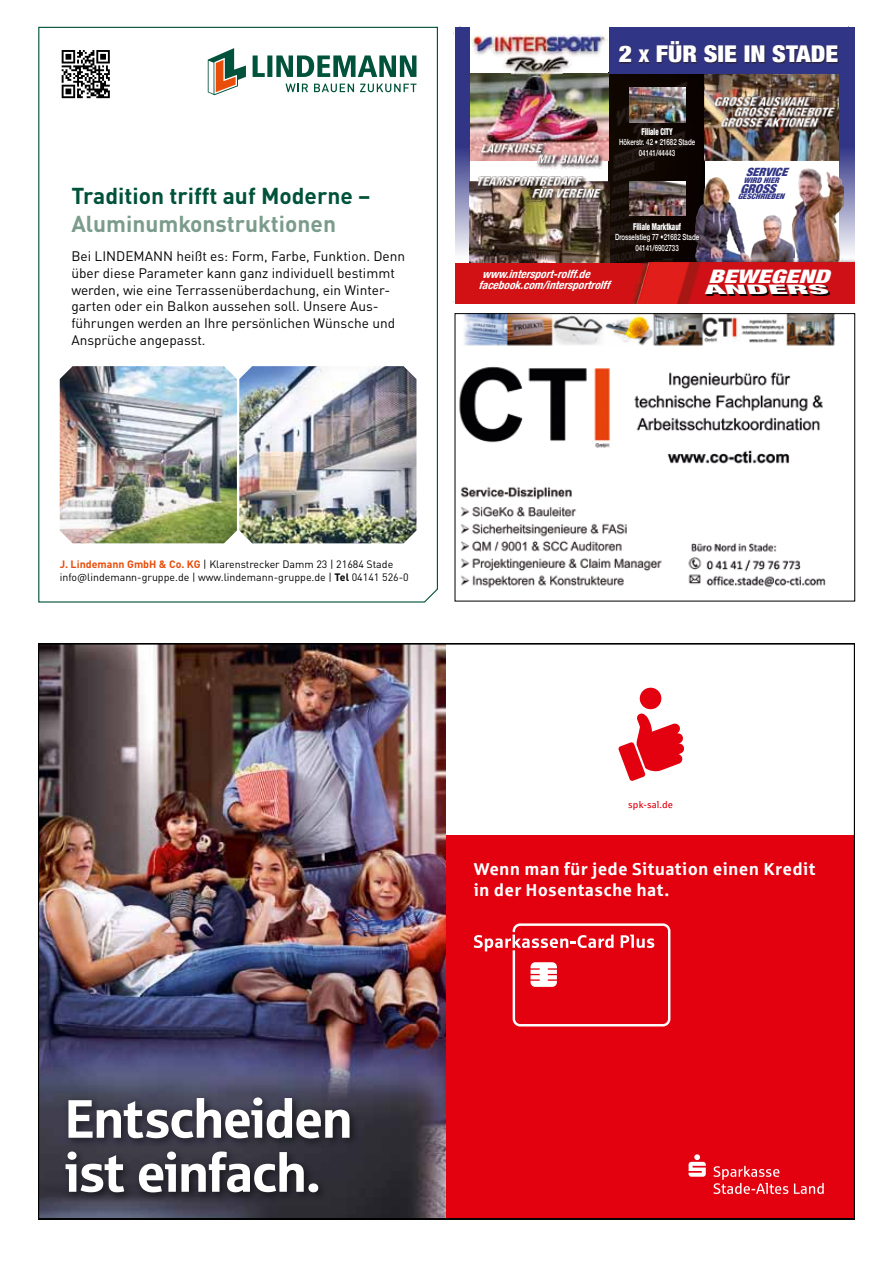
<style>
.page{position:relative;width:893px;height:1263px;background:#fff}
.page>*{position:absolute;margin:0;border:0;box-sizing:border-box;transform-origin:0 0}
.t1{font:54px/54px "Sparkasse Head";letter-spacing:-.005em;color:#fff}
.t2{font:900 condensed 23.1px "Helvetica Neue";color:#fff;scale:1.11 1}
.t3{font:700 22.8px "DINOT";color:#00523a}
.t4{font:700 22.8px "DINOT";color:#7b9c8d}
.t5{font:italic 900 condensed 18.6px "Helvetica Neue";color:#fff;scale:1.43 1}
.t6{font:700 17.25px/20.7px "Sparkasse Rg";letter-spacing:.015em;color:#fff}
.t7{font:13.65px/16.6px "DINOT";color:#000}
.t8{font:italic 900 condensed 13.05px "Helvetica Neue";color:#fff;scale:2.85 1}
.t9{font:italic 900 condensed 12.15px "Helvetica Neue";color:#313586;scale:1.06 1}
.t10{font:italic 900 condensed 11.4px "Helvetica Neue";color:#313586;scale:1.06 1}
.t11{font:italic 700 condensed 11.25px/11.7px "Helvetica Neue";color:#fff}
.t12{font:10.65px/12.8px "DINOT";color:#000}
.t13{font:9.6px "Sparkasse Rg";letter-spacing:.01em;color:#e3000f}
.t14{font:900 condensed 9.45px "Helvetica Neue";color:#fff;scale:.72 1}
.t15{font:500 8.55px/10.2px "Helvetica Neue";color:#fff;text-align:center;scale:.72 1}
.t16{font:italic 900 condensed 7.65px "Helvetica Neue";color:#313586;scale:1.06 1}
.s1{font-size:17.55px}
.s2{font-weight:700;color:#e94d0a}
.s3{font-weight:700}
</style>
<div class="page">
<img style="left:455px;top:315px;width:400px;height:287px">
<img style="left:609px;top:73px;width:95px;height:190px">
<img style="left:470px;top:73px;width:139px;height:88px">
<img style="left:704px;top:73px;width:135px;height:87px">
<svg style="left:455px;top:27px;width:15px;height:236px;background:#6567a3"></svg>
<img style="left:470px;top:182px;width:139px;height:81px">
<img style="left:480px;top:144px;width:123px;height:25px">
<svg style="left:839px;top:73px;width:16px;height:180px;background:#6063a1"></svg>
<img style="left:750px;top:216px;width:43px;height:42px">
<img style="left:695px;top:178px;width:55px;height:80px">
<div style="left:455px;top:263px;width:242px;height:40px;background:#d11113"></div>
<img style="left:793px;top:169px;width:51px;height:89px">
<div style="left:609px;top:27px;width:246px;height:46px;background:#313586"></div>
<img style="left:619px;top:41px;width:220px;height:23px">
<img style="left:629px;top:88px;width:56px;height:34px">
<img style="left:629px;top:181px;width:56px;height:35px">
<img style="left:471px;top:34px;width:136px;height:42px">
<img style="left:477px;top:176px;width:128px;height:27px">
<img style="left:714px;top:97px;width:125px;height:35px">
<img style="left:628px;top:258px;width:227px;height:45px">
<img style="left:635px;top:263px;width:220px;height:40px">
<img style="left:706px;top:286px;width:123px;height:9px">
<svg style="left:455px;top:27px;width:6px;height:7px"></svg>
<img style="left:41px;top:646px;width:405px;height:570px">
<div style="left:446px;top:835px;width:409px;height:384px;background:#e3000f"></div>
<svg style="left:618px;top:688px;width:66px;height:93px"></svg>
<svg style="left:713px;top:1166px;width:111px;height:28px"></svg>
<svg style="left:689px;top:1154px;width:17px;height:23px"></svg>
<div style="left:61px;top:1093px;width:299px;height:110px;background:#000;opacity:.55"></div>
<svg style="left:474px;top:923px;width:196px;height:103px"></svg>
<img style="left:38px;top:27px;width:400px;height:576px">
<svg style="left:253px;top:55px;width:163px;height:22px"></svg>
<svg style="left:285px;top:84px;width:23px;height:8px"></svg>
<svg style="left:314px;top:84px;width:40px;height:8px"></svg>
<svg style="left:360px;top:84px;width:56px;height:8px"></svg>
<svg style="left:208px;top:48px;width:38px;height:47px"></svg>
<h3 class="t3" style="left:71px;top:181px;width:301px">Tradition trifft auf Moderne –</h3>
<h3 class="t4" style="left:71px;top:208px;width:266px">Aluminumkonstruktionen</h3>
<p class="t7" style="left:71px;top:248px;width:335px">Bei LINDEMANN heißt es: Form, Farbe, Funktion. Denn über diese Parameter kann ganz individuell bestimmt werden, wie eine Terrassenüberdachung, ein Winter&shy;garten oder ein Balkon aussehen soll. Unsere Aus&shy;führungen werden an Ihre persönlichen Wünsche und Ansprüche angepasst.</p>
<h2 class="t2" style="left:619px;top:34px;width:199px">2 <span class="s1">X</span> FÜR SIE IN STADE</h2>
<p class="t14" style="left:642px;top:124px;width:45px">Filiale CITY</p>
<p class="t15" style="left:619px;top:137px;width:107px">Hökerstr. 42 • 21682 Stade<br>04141/44443</p>
<p class="t14" style="left:633px;top:219px;width:68px">Filiale Marktkauf</p>
<p class="t15" style="left:615px;top:231px;width:118px">Drosselstieg 77 •21682 Stade<br>04141/6902733</p>
<p class="t10" style="left:746px;top:162px;width:46px">SERVICE</p>
<p class="t16" style="left:743px;top:174px;width:39px">WIRD HIER</p>
<p class="t9" style="left:740px;top:178px;width:41px">GROSS</p>
<p class="t16" style="left:738px;top:190px;width:49px">GESCHRIEBEN</p>
<p class="t11" style="left:478px;top:267px;width:138px;text-indent:4px">www.intersport-rolff.de facebook.com/intersportrolff</p>
<h3 class="t5" style="left:708px;top:261px;width:92px">BEWEGEND</h3>
<p class="t8" style="left:705px;top:279px;width:47px">ANDERS</p>
<p class="t12" style="left:60px;top:558px;width:351px"><span class="s2">J. Lindemann GmbH &amp; Co. KG</span> | Klarenstrecker Damm 23 | 21684 Stade info@lindemann-gruppe.de | www.lindemann-gruppe.de | <span class="s3">Tel</span> 04141 526-0</p>
<h1 class="t1" style="left:65px;top:1090px;width:288px">Entscheiden ist einfach.</h1>
<p class="t13" style="left:628px;top:799px;width:46px">spk-sal.de</p>
<p class="t6" style="left:474px;top:858px;width:343px">Wenn man für jede Situation einen Kredit in der Hosentasche hat.</p>
</div>
